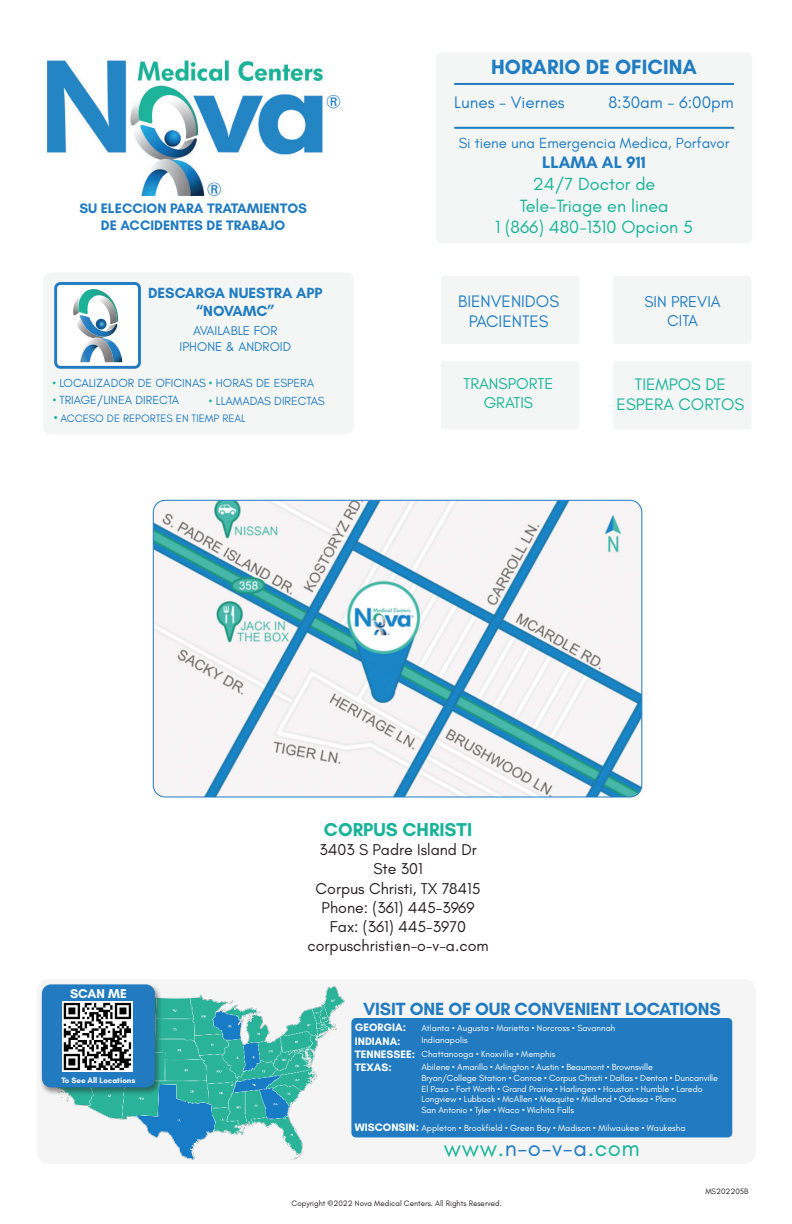
<style>
.page{position:relative;width:792px;height:1224px;background:#fff}
.page>*{position:absolute;margin:0;border:0;box-sizing:border-box;transform-origin:0 0}
.t1{font:24px "Glacial Indifference";letter-spacing:.025em;color:#19b399}
.t2{font:700 21px "Glacial Indifference";color:#227cc1}
.t3{font:700 19px "Glacial Indifference";color:#19b399}
.t4{font:18px "Glacial Indifference";color:#19b399}
.t5{font:700 18px "Glacial Indifference";letter-spacing:-.01em;color:#227bc0}
.t6{font:17px "Glacial Indifference";color:#227cc1}
.t7{font:17px "Glacial Indifference";color:#19b399}
.t8{font:700 17px "Glacial Indifference";color:#227cc1}
.t9{font:16px/19.2px "Glacial Indifference";color:#231f20;text-align:center}
.t10{font:16px/19.2px "Glacial Indifference";color:#19b399;text-align:center}
.t11{font:16px/19.2px "Glacial Indifference";color:#227cc1;text-align:center}
.t12{font:15px "Glacial Indifference";color:#227cc1}
.t13{font:700 15px "Glacial Indifference";color:#227cc1}
.t14{font:700 14px/16.8px "Glacial Indifference";color:#227bc0;text-align:center}
.t15{font:13px "Glacial Indifference";color:#227cc1}
.t16{font:700 13px "Glacial Indifference";color:#fff}
.t17{font:12px "Glacial Indifference";color:#227bc0}
.t18{font:700 11px "Glacial Indifference";color:#fff}
.t19{font:11px "Glacial Indifference";color:#227bc0}
.t20{font:9px/10.8px "Glacial Indifference";letter-spacing:-.01em;color:#fff}
.t21{font:8px "Glacial Indifference";color:#231f20}
.t22{font:700 8px "Glacial Indifference";color:#fff}
.s1{color:#19b399}
.s2{font-size:13px;color:#19b399}
.s3{color:#227bc0}
</style>
<div class="page">
<img style="left:153px;top:500px;width:489px;height:297px">
<div style="left:153px;top:500px;width:489px;height:297px;border:1px solid #227bc0;border-radius:12px"></div>
<img style="left:47px;top:60px;width:294px;height:137px">
<div style="left:44px;top:273px;width:309px;height:161px;background:#f3f6f4"></div>
<div style="left:56px;top:283px;width:83px;height:84px;background:#fff;border-radius:5px"></div>
<div style="left:54px;top:282px;width:87px;height:87px;border:3px solid #227bc0;border-radius:5px"></div>
<svg style="left:73px;top:289px;width:49px;height:73px"></svg>
<div style="left:436px;top:52px;width:316px;height:191px;background:#f3f6f4;border-radius:6px"></div>
<div style="left:613px;top:276px;width:138px;height:68px;background:#f3f6f4"></div>
<hr style="left:454px;top:83px;width:280px;height:2px;background:#227cc1">
<hr style="left:454px;top:127px;width:280px;height:2px;background:#227cc1">
<div style="left:441px;top:276px;width:138px;height:68px;background:#f3f6f4"></div>
<div style="left:441px;top:362px;width:138px;height:67px;background:#f3f6f4"></div>
<div style="left:613px;top:362px;width:138px;height:67px;background:#f3f6f4"></div>
<div style="left:37px;top:979px;width:719px;height:185px;background:#f5f5f6;border-radius:12px"></div>
<div style="left:351px;top:1018px;width:381px;height:119px;background:#227bc0;border-radius:4px"></div>
<img style="left:61px;top:987px;width:284px;height:172px">
<div style="left:40px;top:983px;width:123px;height:113px;background:#231f20;opacity:.49"></div>
<div style="left:42px;top:984px;width:113px;height:103px;background:#227bc0;border-radius:9px"></div>
<img style="left:63px;top:1001px;width:70px;height:71px">
<p class="t2" style="left:491px;top:54px;width:207px">HORARIO DE OFICINA</p>
<p class="t6" style="left:454px;top:92px;width:112px">Lunes - Viernes</p>
<p class="t6" style="left:608px;top:92px;width:127px">8:30am - 6:00pm</p>
<p class="t14" style="left:79px;top:199px;width:229px">SU ELECCION PARA TRATAMIENTOS<br>DE ACCIDENTES DE TRABAJO</p>
<p class="t13" style="left:148px;top:283px;width:176px">DESCARGA NUESTRA APP</p>
<p class="t13" style="left:196px;top:301px;width:81px">“NOVAMC”</p>
<p class="t15" style="left:193px;top:324px;width:86px">AVAILABLE FOR</p>
<p class="t15" style="left:180px;top:339px;width:113px">IPHONE &amp; ANDROID</p>
<p class="t17" style="left:53px;top:376px;width:263px"><span class="s1">•</span> LOCALIZADOR DE OFICINAS <span class="s1">•</span> HORAS DE ESPERA</p>
<p class="t17" style="left:53px;top:393px;width:128px"><span class="s1">•</span> TRIAGE/LINEA DIRECTA</p>
<p class="t17" style="left:209px;top:394px;width:117px"><span class="s1">•</span> LLAMADAS DIRECTAS</p>
<p class="t19" style="left:54px;top:412px;width:194px"><span class="s2">•</span> ACCESO DE REPORTES EN TIEMP REAL</p>
<p class="t12" style="left:459px;top:134px;width:272px">Si tiene una Emergencia Medica, Porfavor</p>
<p class="t8" style="left:542px;top:152px;width:105px">LLAMA AL 911</p>
<p class="t4" style="left:533px;top:174px;width:124px">24/7 Doctor de</p>
<p class="t4" style="left:520px;top:196px;width:150px">Tele-Triage en linea</p>
<p class="t4" style="left:495px;top:217px;width:200px">1 (866) 480-1310 Opcion 5</p>
<p class="t6" style="left:458px;top:292px;width:102px">BIENVENIDOS</p>
<p class="t6" style="left:469px;top:312px;width:81px">PACIENTES</p>
<p class="t11" style="left:644px;top:293px;width:78px">SIN PREVIA<br>CITA</p>
<p class="t10" style="left:463px;top:374px;width:92px">TRANSPORTE<br>GRATIS</p>
<p class="t7" style="left:635px;top:375px;width:93px">TIEMPOS DE</p>
<p class="t7" style="left:617px;top:395px;width:129px">ESPERA CORTOS</p>
<p class="t16" style="left:70px;top:985px;width:58px">SCAN ME</p>
<p class="t22" style="left:61px;top:1075px;width:76px">To See All Locations</p>
<p class="t3" style="left:324px;top:818px;width:150px">CORPUS CHRISTI</p>
<p class="t9" style="left:319px;top:841px;width:159px">3403 S Padre Island Dr</p>
<p class="t9" style="left:316px;top:860px;width:166px">Ste 301<br>Corpus Christi, TX 78415</p>
<p class="t9" style="left:322px;top:898px;width:154px">Phone: (361) 445-3969</p>
<p class="t9" style="left:330px;top:917px;width:138px">Fax: (361) 445-3970</p>
<p class="t9" style="left:307px;top:937px;width:183px">corpuschristi@n-o-v-a.com</p>
<p class="t5" style="left:363px;top:997px;width:359px">VISIT ONE OF OUR CONVENIENT LOCATIONS</p>
<p class="t20" style="left:421px;top:1023px;width:196px">Atlanta • Augusta • Marietta • Norcross • Savannah</p>
<p class="t20" style="left:421px;top:1035px;width:48px">Indianapolis</p>
<p class="t20" style="left:421px;top:1048px;width:136px">Chattanooga • Knoxville • Memphis</p>
<p class="t20" style="left:421px;top:1062px;width:233px">Abilene • Amarillo • Arlington • Austin • Beaumont • Brownsville</p>
<p class="t20" style="left:421px;top:1073px;width:298px">Bryan/College Station • Conroe • Corpus Christi • Dallas • Denton • Duncanville</p>
<p class="t20" style="left:421px;top:1083px;width:283px">El Paso • Fort Worth • Grand Prairie • Harlingen • Houston • Humble • Laredo</p>
<p class="t20" style="left:421px;top:1094px;width:257px">Longview • Lubbock • McAllen • Mesquite • Midland • Odessa • Plano<br>San Antonio • Tyler • Waco • Wichita Falls</p>
<p class="t20" style="left:421px;top:1123px;width:266px">Appleton • Brookfield • Green Bay • Madison • Milwaukee • Waukesha</p>
<p class="t18" style="left:355px;top:1021px;width:53px">GEORGIA:</p>
<p class="t18" style="left:355px;top:1034px;width:47px">INDIANA:</p>
<p class="t18" style="left:355px;top:1047px;width:62px">TENNESSEE:</p>
<p class="t18" style="left:355px;top:1060px;width:38px">TEXAS:</p>
<p class="t18" style="left:355px;top:1121px;width:66px">WISCONSIN:</p>
<p class="t1" style="left:444px;top:1134px;width:198px">www.<span class="s3">n-o-v-a</span>.com</p>
<p class="t21" style="left:292px;top:1199px;width:212px">Copyright ©2022 Nova Medical Centers. All Rights Reserved.</p>
<p class="t21" style="left:705px;top:1187px;width:45px">MS202205B</p>
</div>
